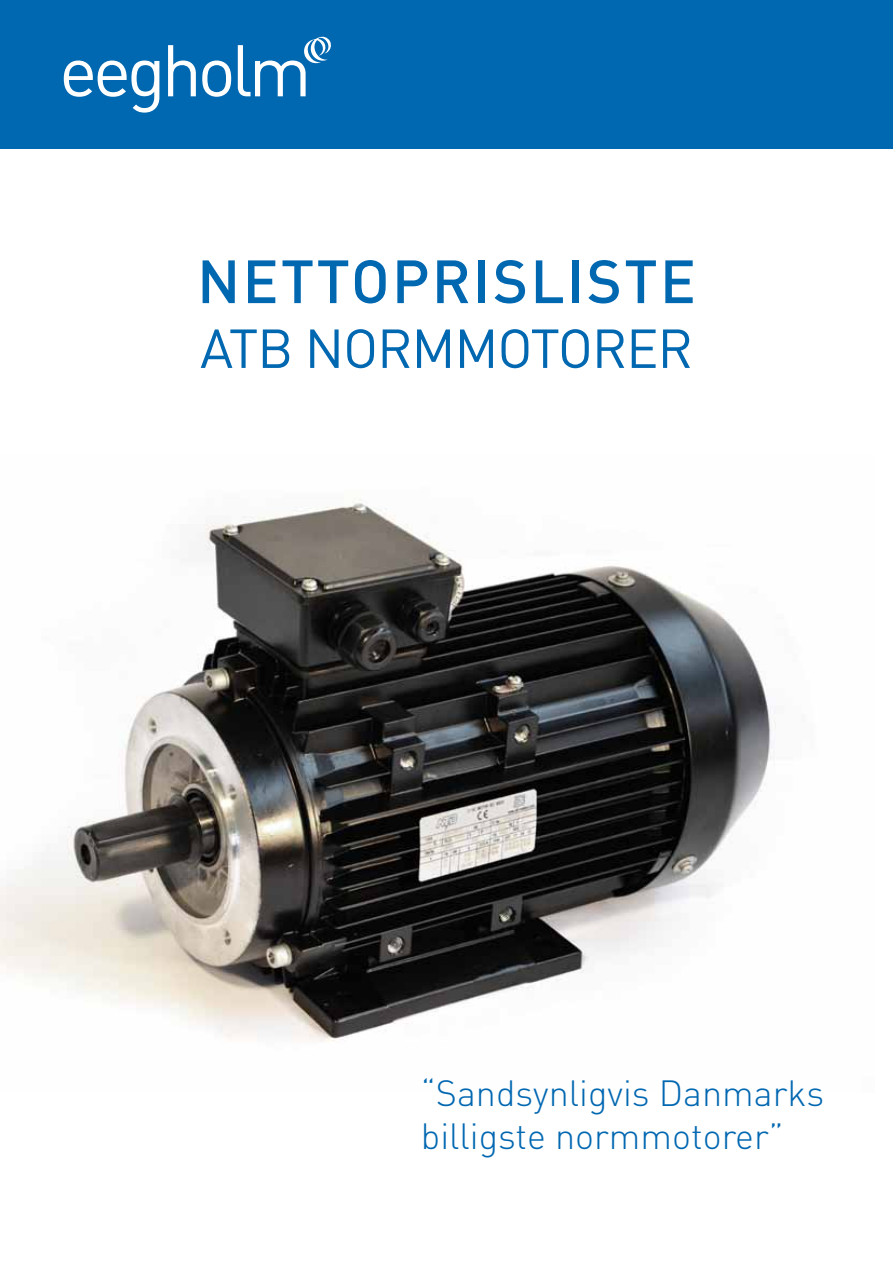
<style>
.page{position:relative;width:893px;height:1263px;background:#fff}
.page>*{position:absolute;margin:0;border:0;box-sizing:border-box;transform-origin:0 0}
.t1{font:500 60px "DINOT";letter-spacing:.035em;color:#0067b1}
.t2{font:54px "DINOT";letter-spacing:-.02em;color:#0067b1}
.t3{font:300 36px/43.2px "DINOT";color:#0067b1}
</style>
<div class="page">
<div style="left:0;top:0;width:893px;height:149px;background:#0067b1"></div>
<svg style="left:64px;top:61px;width:95px;height:52px"></svg>
<svg style="left:168px;top:45px;width:28px;height:51px"></svg>
<svg style="left:202px;top:61px;width:29px;height:36px"></svg>
<svg style="left:238px;top:36px;width:93px;height:60px"></svg>
<img style="left:0;top:498px;width:776px;height:544px">
<h1 class="t1" style="left:197px;top:241px;width:500px">NETTOPRISLISTE</h1>
<h2 class="t2" style="left:200px;top:312px;width:494px">ATB NORMMOTORER</h2>
<p class="t3" style="left:421px;top:1069px;width:405px">“Sandsynligvis Danmarks billigste normmotorer”</p>
</div>
